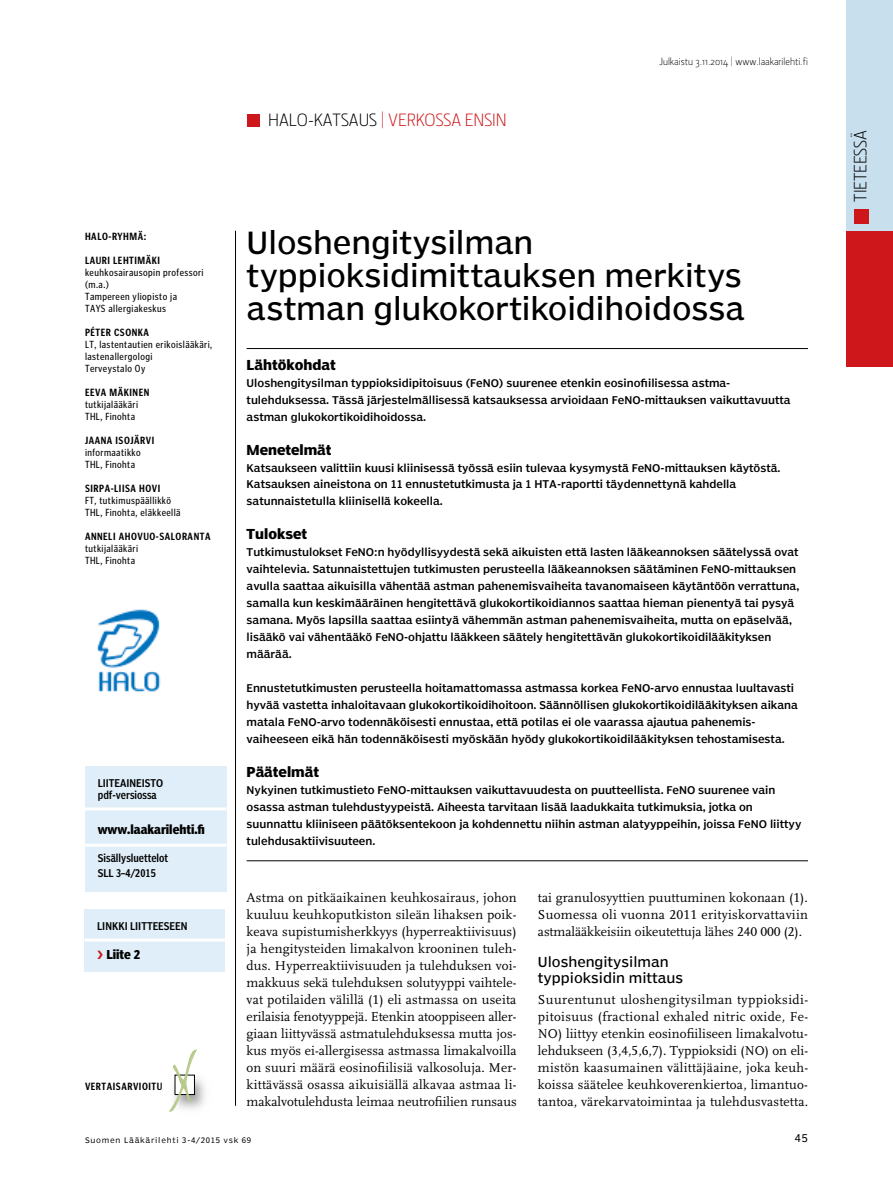
<style>
.page{position:relative;width:893px;height:1191px;background:#fff}
.page>*{position:absolute;margin:0;border:0;box-sizing:border-box;transform-origin:0 0}
.t1{font:30px/33px "Poynter Agate One";letter-spacing:-.005em;color:#000}
.t2{font:18px "Section Light Caps";color:#cd171a}
.t3{font:18px "Section Light Caps";color:#000}
.t4{font:13.5px/17px "Scala LF";letter-spacing:-.005em;color:#000;text-align:justify}
.t5{font:700 13.5px "Poynter Agate Two";color:#000}
.t6{font:13.5px/16.5px "Poynter Agate One";color:#000}
.t7{font:700 condensed 12px "Poynter Agate Zero";color:#000}
.t8{font:10.5px/17px "Poynter Agate Two";color:#000}
.t9{font:10.5px/12px "Poynter Gothic Text Cond";letter-spacing:.04em;color:#000}
.t10{font:700 10.5px "Poynter Gothic Text Cond";letter-spacing:.05em;color:#000}
.t11{font:10.5px/12px "Poynter Agate Two Comp";color:#000}
.t12{font:300 10.5px "Section";color:#000}
.t13{font:10.5px "Poynter Agate Zero";color:#000}
.t14{font:7.5px "Poynter Agate Zero";letter-spacing:.1em;color:#000}
.s1{color:#000}
</style>
<div class="page">
<div style="left:847px;top:0;width:46px;height:231px;background:#c8e0ee"></div>
<div style="left:847px;top:231px;width:46px;height:136px;background:#cd171a"></div>
<div style="left:854px;top:209px;width:15px;height:15px;background:#cd171a"></div>
<hr style="left:235px;top:231px;width:1px;height:874px;background:#000">
<img style="left:97px;top:609px;width:64px;height:83px">
<div style="left:247px;top:114px;width:12px;height:12px;background:#cd171a"></div>
<hr style="left:247px;top:348px;width:561px;height:1px;background:#000">
<hr style="left:247px;top:860px;width:561px;height:1px;background:#000">
<div style="left:85px;top:766px;width:141px;height:125px;background:#dfeef8"></div>
<hr style="left:85px;top:807px;width:141px;height:3px;background:#fff">
<hr style="left:85px;top:843px;width:141px;height:3px;background:#fff">
<div style="left:85px;top:909px;width:140px;height:63px;background:#dfeef8"></div>
<hr style="left:85px;top:938px;width:140px;height:3px;background:#fff">
<svg style="left:169px;top:1049px;width:36px;height:63px"></svg>
<h2 class="t2" style="left:268px;top:110px;width:240px"><span class="s1">HALO-KATSAUS</span> | VERKOSSA ENSIN</h2>
<p class="t12" style="left:659px;top:56px;width:150px">Julkaistu 3.11.2014 | www.laakarilehti.fi</p>
<p class="t10" style="left:85px;top:230px;width:63px">HALO-RYHMÄ:</p>
<p class="t10" style="left:85px;top:254px;width:76px">LAURI LEHTIMÄKI</p>
<p class="t9" style="left:85px;top:266px;width:120px">keuhkosairausopin professori (m.a.)<br>Tampereen yliopisto ja<br>TAYS allergiakeskus</p>
<p class="t10" style="left:85px;top:326px;width:66px">PÉTER CSONKA</p>
<p class="t9" style="left:85px;top:338px;width:129px">LT, lastentautien erikoislääkäri, lastenallergologi<br>Terveystalo Oy</p>
<p class="t10" style="left:85px;top:386px;width:66px">EEVA MÄKINEN</p>
<p class="t9" style="left:85px;top:398px;width:55px">tutkijalääkäri<br>THL, Finohta</p>
<p class="t10" style="left:85px;top:434px;width:71px">JAANA ISOJÄRVI</p>
<p class="t9" style="left:85px;top:446px;width:57px">informaatikko<br>THL, Finohta</p>
<p class="t10" style="left:85px;top:482px;width:77px">SIRPA-LIISA HOVI</p>
<p class="t9" style="left:85px;top:494px;width:97px">FT, tutkimuspäällikkö<br>THL, Finohta, eläkkeellä</p>
<p class="t10" style="left:85px;top:530px;width:127px">ANNELI AHOVUO-SALORANTA</p>
<p class="t9" style="left:85px;top:542px;width:55px">tutkijalääkäri<br>THL, Finohta</p>
<p class="t11" style="left:98px;top:776px;width:67px">LIITEAINEISTO pdf-versiossa</p>
<p class="t7" style="left:98px;top:822px;width:109px">www.laakarilehti.fi</p>
<p class="t11" style="left:98px;top:850px;width:72px;line-height:15px">Sisällysluettelot<br>SLL 3–4/2015</p>
<p class="t11" style="left:97px;top:919px;width:92px">LINKKI LIITTEESEEN</p>
<p class="t7" style="left:106px;top:947px;width:35px">Liite 2</p>
<p class="t10" style="left:85px;top:1079px;width:79px">VERTAISARVIOITU</p>
<h1 class="t1" style="left:247px;top:226px;width:499px">Uloshengitysilman typpioksidimittauksen merkitys astman glukokortikoidihoidossa</h1>
<p class="t5" style="left:247px;top:357px;width:91px">Lähtökohdat</p>
<p class="t8" style="left:247px;top:374px;width:545px">Uloshengitysilman typpioksidipitoisuus (FeNO) suurenee etenkin eosinofiilisessa astma&shy;tulehduksessa. Tässä järjestelmällisessä katsauksessa arvioidaan FeNO-mittauksen vaikuttavuutta astman glukokortikoidihoidossa.</p>
<p class="t5" style="left:247px;top:441px;width:86px">Menetelmät</p>
<p class="t8" style="left:247px;top:459px;width:535px">Katsaukseen valittiin kuusi kliinisessä työssä esiin tulevaa kysymystä FeNO-mittauksen käytöstä.<br>Katsauksen aineistona on 11 ennustetutkimusta ja 1 HTA-raportti täydennettynä kahdella satunnaistetulla kliinisellä kokeella.</p>
<p class="t5" style="left:247px;top:526px;width:62px">Tulokset</p>
<p class="t8" style="left:247px;top:544px;width:554px">Tutkimustulokset FeNO:n hyödyllisyydestä sekä aikuisten että lasten lääkeannoksen säätelyssä ovat vaihtelevia. Satunnaistettujen tutkimusten perusteella lääkeannoksen säätäminen FeNO-mittauksen avulla saattaa aikuisilla vähentää astman pahenemisvaiheita tavanomaiseen käytäntöön verrattuna, samalla kun keskimääräinen hengitettävä glukokortikoidiannos saattaa hieman pienentyä tai pysyä samana. Myös lapsilla saattaa esiintyä vähemmän astman pahenemisvaiheita, mutta on epäselvää, lisääkö vai vähentääkö FeNO-ohjattu lääkkeen säätely hengitettävän glukokortikoidilääkityksen määrää.</p>
<p class="t8" style="left:247px;top:679px;width:553px">Ennustetutkimusten perusteella hoitamattomassa astmassa korkea FeNO-arvo ennustaa luultavasti hyvää vastetta inhaloitavaan glukokortikoidihoitoon. Säännöllisen glukokortikoidilääkityksen aikana matala FeNO-arvo todennäköisesti ennustaa, että potilas ei ole vaarassa ajautua pahenemis&shy;vaiheeseen eikä hän todennäköisesti myöskään hyödy glukokortikoidilääkityksen tehostamisesta.</p>
<p class="t5" style="left:247px;top:763px;width:74px">Päätelmät</p>
<p class="t8" style="left:247px;top:781px;width:556px">Nykyinen tutkimustieto FeNO-mittauksen vaikuttavuudesta on puutteellista. FeNO suurenee vain osassa astman tulehdustyypeistä. Aiheesta tarvitaan lisää laadukkaita tutkimuksia, jotka on suunnattu kliiniseen päätöksentekoon ja kohdennettu niihin astman alatyyppeihin, joissa FeNO liittyy tulehdusaktiivisuuteen.</p>
<p class="t4" style="left:247px;top:889px;width:272px">Astma on pitkäaikainen keuhkosairaus, johon kuuluu keuhkoputkiston sileän lihaksen poik&shy;keava supistumisherkkyys (hyperreaktiivisuus) ja hengitysteiden limakalvon krooninen tuleh&shy;dus. Hyperreaktiivisuuden ja tulehduksen voi&shy;makkuus sekä tulehduksen solutyyppi vaihtele&shy;vat potilaiden välillä (1) eli astmassa on useita erilaisia fenotyyppejä. Etenkin atooppiseen aller&shy;giaan liittyvässä astmatulehduksessa mutta jos&shy;kus myös ei-allergisessa astmassa limakalvoilla on suuri määrä eosinofiilisiä valkosoluja. Mer&shy;kittävässä osassa aikuisiällä alkavaa astmaa li&shy;makalvotulehdusta leimaa neutrofiilien runsaus</p>
<p class="t4" style="left:538px;top:889px;width:272px">tai granulosyyttien puuttuminen kokonaan (1).<br>Suomessa oli vuonna 2011 erityiskorvattaviin astmalääkkeisiin oikeutettuja lähes 240 000 (2).</p>
<p class="t6" style="left:538px;top:953px;width:147px">Uloshengitysilman typpioksidin mittaus</p>
<p class="t4" style="left:538px;top:991px;width:272px">Suurentunut uloshengitysilman typpioksidi&shy;pitoisuus (fractional exhaled nitric oxide, Fe-NO) liittyy etenkin eosinofiiliseen limakalvotu&shy;lehdukseen (3,4,5,6,7). Typpioksidi (NO) on eli&shy;mistön kaasumainen välittäjäaine, joka keuh&shy;koissa säätelee keuhkoverenkiertoa, limantuo&shy;tantoa, värekarvatoimintaa ja tulehdusvastetta.</p>
<p class="t14" style="left:85px;top:1135px;width:168px">Suomen Lääkärilehti 3-4/2015 vsk 69</p>
<p class="t13" style="left:795px;top:1132px;width:15px">45</p>
<h2 class="t3" style="left:850px;top:202px;width:73px;rotate:-90deg">TIETEESSÄ</h2>
</div>
